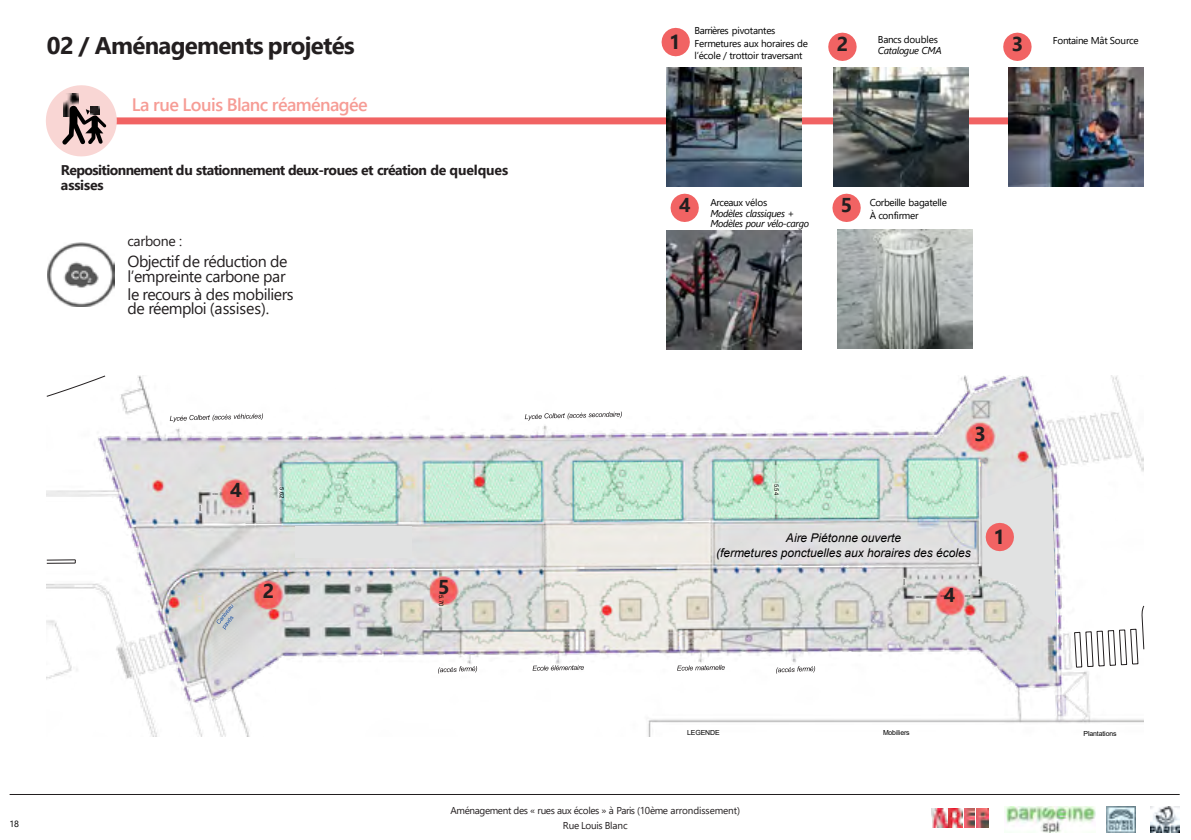
<style>
.page{position:relative;width:1191px;height:840px;background:#fff}
.page>*{position:absolute;margin:0;border:0;box-sizing:border-box;transform-origin:0 0}
.t1{font:700 24px "Segoe UI";letter-spacing:-.03em;color:#231f20}
.t2{font:700 20px "Segoe UI";color:#231f20}
.t3{font:600 18px "Segoe UI";letter-spacing:-.03em;color:#f69c95}
.t4{font:16px/15px "Segoe UI";letter-spacing:-.03em;color:#231f20}
.t5{font:700 14px/15px "Segoe UI";letter-spacing:-.04em;color:#231f20}
.t6{font:14px "Segoe UI";letter-spacing:-.025em;color:#231f20}
.t7{font:italic 12px "Arial";color:#000}
.t8{font:10px/12.4px "Segoe UI";letter-spacing:-.025em;color:#000}
.t9{font:10px "Segoe UI";letter-spacing:-.035em;color:#231f20}
.t10{font:italic 10px/10px "Segoe UI";letter-spacing:-.04em;color:#000}
.t11{font:9px "Segoe UI";color:#000}
.t12{font:7px "Arial";letter-spacing:-.02em;color:#000}
.t13{font:6px "Arial";color:#000}
.t14{font:3.4px "Arial";color:#000}
</style>
<div class="page">
<hr style="left:10px;top:793px;width:1169px;height:1px;background:#231f20">
<img style="left:964px;top:808px;width:10px;height:18px">
<img style="left:931px;top:808px;width:31px;height:18px">
<img style="left:976px;top:808px;width:12px;height:18px">
<img style="left:1004px;top:806px;width:91px;height:25px">
<img style="left:1150px;top:806px;width:29px;height:25px">
<img style="left:1106px;top:806px;width:29px;height:25px">
<svg style="left:661px;top:28px;width:29px;height:28px"></svg>
<div style="left:47px;top:117px;width:786px;height:7px;background:#f16363"></div>
<div style="left:968px;top:117px;width:40px;height:7px;background:#f16363"></div>
<svg style="left:46px;top:85px;width:71px;height:71px"></svg>
<img style="left:666px;top:68px;width:135px;height:118px">
<img style="left:1008px;top:68px;width:135px;height:118px">
<img style="left:833px;top:68px;width:136px;height:118px">
<img style="left:47px;top:375px;width:1096px;height:361px">
<svg style="left:525px;top:411px;width:97px;height:9px"></svg>
<svg style="left:170px;top:413px;width:93px;height:9px"></svg>
<svg style="left:438px;top:665px;width:39px;height:8px"></svg>
<svg style="left:776px;top:665px;width:39px;height:8px"></svg>
<svg style="left:532px;top:664px;width:52px;height:6px"></svg>
<svg style="left:677px;top:664px;width:48px;height:6px"></svg>
<svg style="left:1074px;top:605px;width:70px;height:62px"></svg>
<svg style="left:217px;top:604px;width:16px;height:25px"></svg>
<img style="left:47px;top:242px;width:67px;height:64px">
<svg style="left:1003px;top:33px;width:28px;height:28px"></svg>
<svg style="left:670px;top:193px;width:29px;height:29px"></svg>
<svg style="left:832px;top:193px;width:28px;height:29px"></svg>
<img style="left:666px;top:230px;width:135px;height:119px">
<img style="left:838px;top:229px;width:135px;height:119px">
<svg style="left:828px;top:33px;width:28px;height:28px"></svg>
<div style="left:1063px;top:466px;width:41px;height:44px;background:#fff"></div>
<div style="left:295px;top:526px;width:116px;height:31px;background:#e1e2e2"></div>
<svg style="left:981px;top:471px;width:75px;height:155px;background:#ded7d6"></svg>
<div style="left:0;top:502px;width:113px;height:39px;background:#fff"></div>
<h1 class="t1" style="left:47px;top:23px;width:309px">02 / Aménagements projetés</h1>
<h3 class="t3" style="left:132px;top:87px;width:237px">La rue Louis Blanc réaménagée</h3>
<h3 class="t5" style="left:61px;top:161px;width:449px">Repositionnement du stationnement deux-roues et création de quelques assises</h3>
<h3 class="t6" style="left:127px;top:227px;width:56px">carbone :</h3>
<h3 class="t4" style="left:127px;top:253px;width:162px">Objectif de réduction de l’empreinte carbone par</h3>
<h3 class="t4" style="left:127px;top:285px;width:167px">le recours à des mobiliers de réemploi (assises).</h3>
<h2 class="t2" style="left:230px;top:471px;width:13px">4</h2>
<p class="t14" style="left:213px;top:491px;width:7px">===</p>
<p class="t14" style="left:237px;top:491px;width:7px">===</p>
<p class="t14" style="left:198px;top:510px;width:7px;rotate:-90deg">===</p>
<p class="t14" style="left:251px;top:510px;width:7px;rotate:-90deg">===</p>
<p class="t13" style="left:286px;top:487px;width:13px;rotate:90deg">5.62</p>
<h2 class="t2" style="left:263px;top:572px;width:13px">2</h2>
<h2 class="t2" style="left:438px;top:567px;width:13px">5</h2>
<p class="t13" style="left:445px;top:595px;width:13px;rotate:90deg">5.70</p>
<p class="t8" style="left:694px;top:24px;width:115px">Barrières pivotantes<br>Fermetures aux horaires de l’école / trottoir traversant</p>
<p class="t8" style="left:1053px;top:33px;width:87px">Fontaine Mât Source</p>
<h2 class="t2" style="left:669px;top:23px;width:13px">1</h2>
<h2 class="t2" style="left:1011px;top:25px;width:13px">3</h2>
<p class="t8" style="left:878px;top:32px;width:62px">Bancs doubles</p>
<p class="t10" style="left:878px;top:44px;width:65px">Catalogue CMA</p>
<h2 class="t2" style="left:836px;top:25px;width:13px">2</h2>
<h2 class="t2" style="left:679px;top:186px;width:13px">4</h2>
<h2 class="t2" style="left:841px;top:186px;width:13px">5</h2>
<p class="t8" style="left:710px;top:195px;width:59px">Arceaux vélos</p>
<p class="t10" style="left:710px;top:207px;width:100px">Modèles classiques +<br>Modèles pour vélo-cargo</p>
<p class="t8" style="left:869px;top:194px;width:79px;line-height:13px">Corbeille bagatelle<br>À confirmer</p>
<p class="t13" style="left:781px;top:483px;width:13px;rotate:90deg">5.54</p>
<h2 class="t2" style="left:974px;top:414px;width:13px">3</h2>
<h2 class="t2" style="left:993px;top:517px;width:13px">1</h2>
<p class="t7" style="left:786px;top:530px;width:117px">Aire Piétonne ouverte</p>
<h2 class="t2" style="left:990px;top:521px;width:13px">1</h2>
<p class="t7" style="left:716px;top:544px;width:256px">(fermetures ponctuelles aux horaires des écoles</p>
<p class="t14" style="left:902px;top:584px;width:7px;rotate:-90deg">===</p>
<p class="t14" style="left:977px;top:584px;width:7px;rotate:-90deg">===</p>
<p class="t14" style="left:916px;top:594px;width:7px">===</p>
<p class="t14" style="left:940px;top:593px;width:7px">===</p>
<h2 class="t2" style="left:944px;top:576px;width:13px">4</h2>
<p class="t14" style="left:964px;top:593px;width:7px">===</p>
<p class="t12" style="left:687px;top:727px;width:34px">LEGENDE</p>
<p class="t12" style="left:883px;top:727px;width:28px">Mobiliers</p>
<p class="t12" style="left:1083px;top:727px;width:35px">Plantations</p>
<p class="t9" style="left:450px;top:800px;width:291px">Aménagement des « rues aux écoles » à Paris (10ème arrondissement)</p>
<p class="t11" style="left:10px;top:814px;width:11px">18</p>
<p class="t9" style="left:563px;top:815px;width:66px">Rue Louis Blanc</p>
</div>
